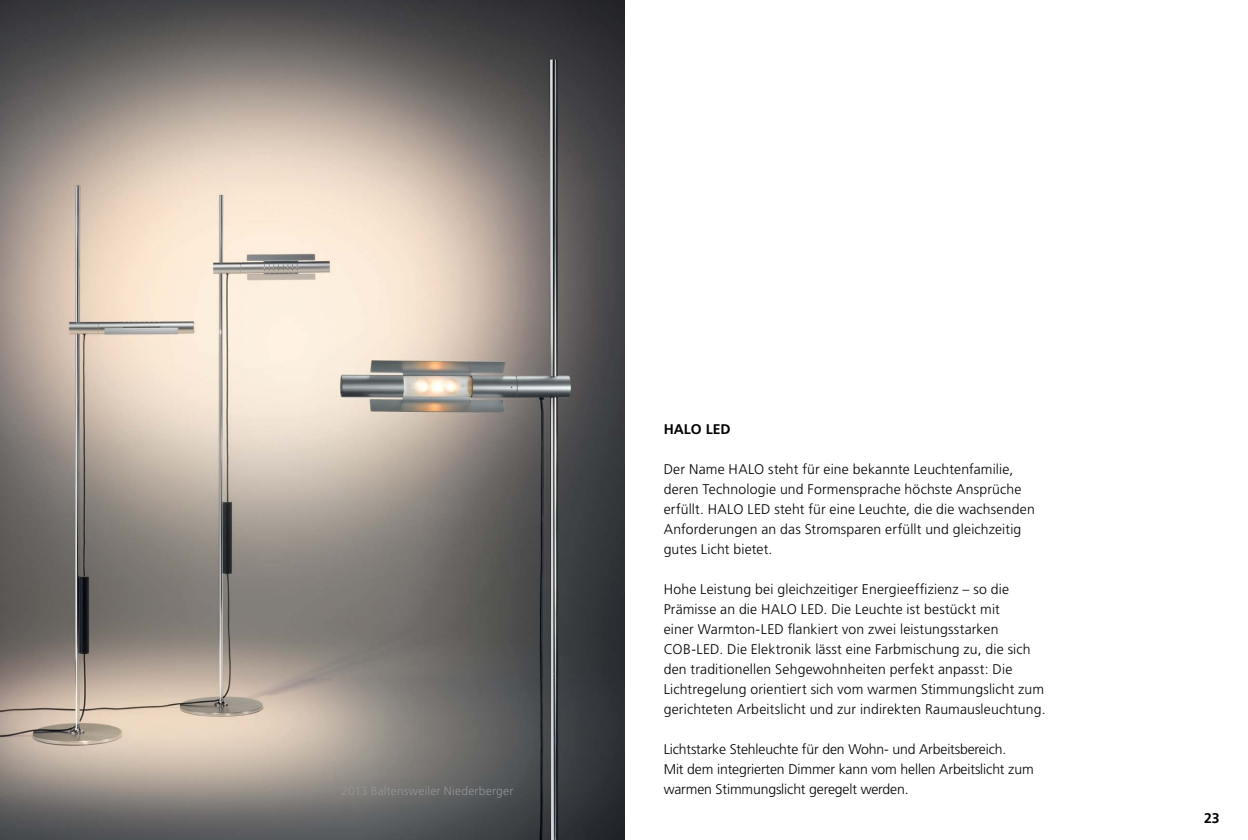
<style>
.page{position:relative;width:1248px;height:840px;background:#fff}
.page>*{position:absolute;margin:0;border:0;box-sizing:border-box;transform-origin:0 0}
.t1{font:300 14px/20px "Frutiger";letter-spacing:.01em;color:#000}
.t2{font:300 14px/20px "Frutiger";letter-spacing:-.01em;color:#000}
.t3{font:700 14px "Frutiger";color:#000}
.t4{font:300 12px "Frutiger";letter-spacing:.015em;color:#939598}
</style>
<div class="page">
<img style="left:0;top:0;width:624px;height:839px">
<p class="t4" style="left:341px;top:783px;width:173px">2013 Baltensweiler Niederberger</p>
<p class="t3" style="left:663px;top:420px;width:68px">HALO LED</p>
<p class="t1" style="left:663px;top:458px;width:372px">Der Name HALO steht für eine bekannte Leuchtenfamilie, deren Technologie und Formensprache höchste Ansprüche erfüllt. HALO LED steht für eine Leuchte, die die wachsenden Anforderungen an das Stromsparen erfüllt und gleichzeitig gutes Licht bietet.</p>
<p class="t1" style="left:663px;top:579px;width:383px">Hohe Leistung bei gleichzeitiger Energieeffizienz – so die Prämisse an die HALO LED. Die Leuchte ist bestückt mit<br>einer Warmton-LED flankiert von zwei leistungsstarken COB-LED. Die Elektronik lässt eine Farbmischung zu, die sich den traditionellen Sehgewohnheiten perfekt anpasst: Die Lichtregelung orientiert sich vom warmen Stimmungslicht zum gerichteten Arbeitslicht und zur indirekten Raumausleuchtung.</p>
<p class="t2" style="left:663px;top:739px;width:371px">Lichtstarke Stehleuchte für den Wohn- und Arbeitsbereich.<br>Mit dem integrierten Dimmer kann vom hellen Arbeitslicht zum warmen Stimmungslicht geregelt werden.</p>
<p class="t3" style="left:1203px;top:809px;width:17px">23</p>
</div>
